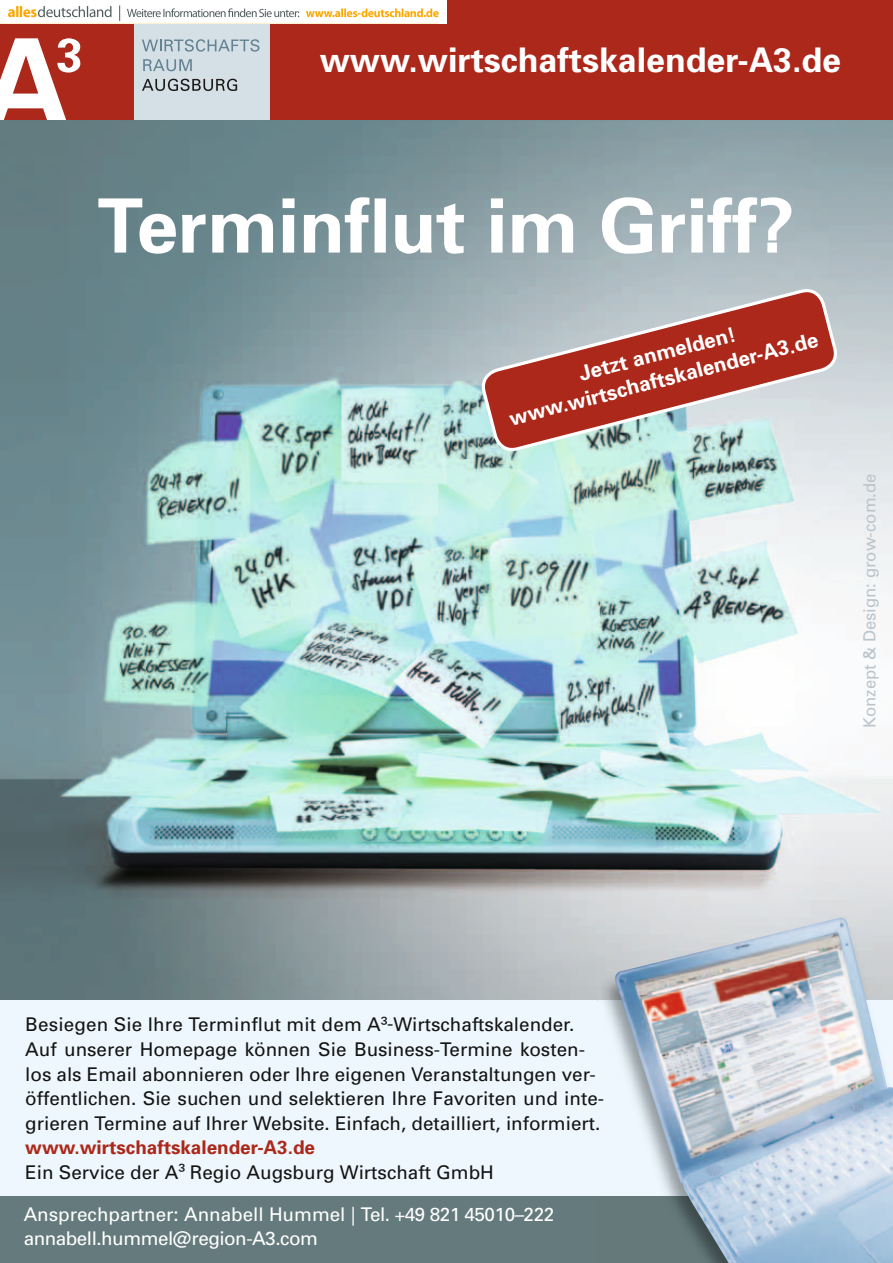
<style>
.page{position:relative;width:893px;height:1263px;background:#fff}
.page>*{position:absolute;margin:0;border:0;box-sizing:border-box;transform-origin:0 0}
.t1{font:700 75px "Univers";color:#fff}
.t2{font:700 33.9px "Univers";color:#fff}
.t3{font:700 20.7px/25.8px "Univers";color:#fff;text-align:center}
.t4{font:18.9px/24.6px "Univers";color:#131413}
.t5{font:18.9px/24.6px "Univers";letter-spacing:-.025em;color:#fff}
.t6{font:16.65px "Univers";color:#bbc4ca}
.s1{color:#0f1214}
.s2{font-weight:700;color:#ab281a}
</style>
<div class="page">
<img style="left:0;top:119px;width:893px;height:881px">
<div style="left:0;top:1000px;width:893px;height:196px;background:#eef7fd"></div>
<svg style="left:480px;top:287px;width:359px;height:174px"></svg>
<div style="left:0;top:0;width:893px;height:119px;background:#ab281a"></div>
<div style="left:0;top:1196px;width:893px;height:67px;background:#657a7c"></div>
<img style="left:597px;top:918px;width:18px;height:116px">
<img style="left:615px;top:918px;width:278px;height:345px">
<svg style="left:0;top:24px;width:135px;height:95px"></svg>
<div style="left:135px;top:0;width:134px;height:119px;background:#d5e0e6"></div>
<svg style="left:142px;top:39px;width:117px;height:13px"></svg>
<svg style="left:143px;top:59px;width:49px;height:12px"></svg>
<svg style="left:142px;top:79px;width:95px;height:12px"></svg>
<img style="left:0;top:0;width:446px;height:24px">
<h2 class="t2" style="left:320px;top:40px;width:523px">www.wirtschaftskalender-A3.de</h2>
<h1 class="t1" style="left:97px;top:181px;width:699px">Terminflut im Griff?</h1>
<p class="t3" style="left:500px;top:380px;width:320px;rotate:-14deg">Jetzt anmelden! www.wirtschaftskalender-A3.de</p>
<p class="t6" style="left:860px;top:728px;width:256px;rotate:-90deg">Konzept &amp; Design: grow-com.de</p>
<p class="t4" style="left:25px;top:1013px;width:580px">Besiegen Sie Ihre Terminflut mit dem A³-Wirtschaftskalender.<br>Auf unserer Homepage können Sie Business-Termine kosten&shy;los als Email abonnieren oder Ihre eigenen Veranstaltungen ver&shy;öffentlichen. Sie suchen und selektieren Ihre Favoriten und inte&shy;grieren Termine auf Ihrer Website. Einfach, detailliert, informiert<span class="s1">. </span><span class="s2">www.wirtschaftskalender-A3.de</span></p>
<p class="t4" style="left:25px;top:1160px;width:470px">Ein Service der A³ Regio Augsburg Wirtschaft GmbH</p>
<p class="t5" style="left:24px;top:1202px;width:532px">Ansprechpartner: Annabell Hummel | Tel. +49 821 45010–222 annabell.hummel@region-A3.com</p>
</div>
